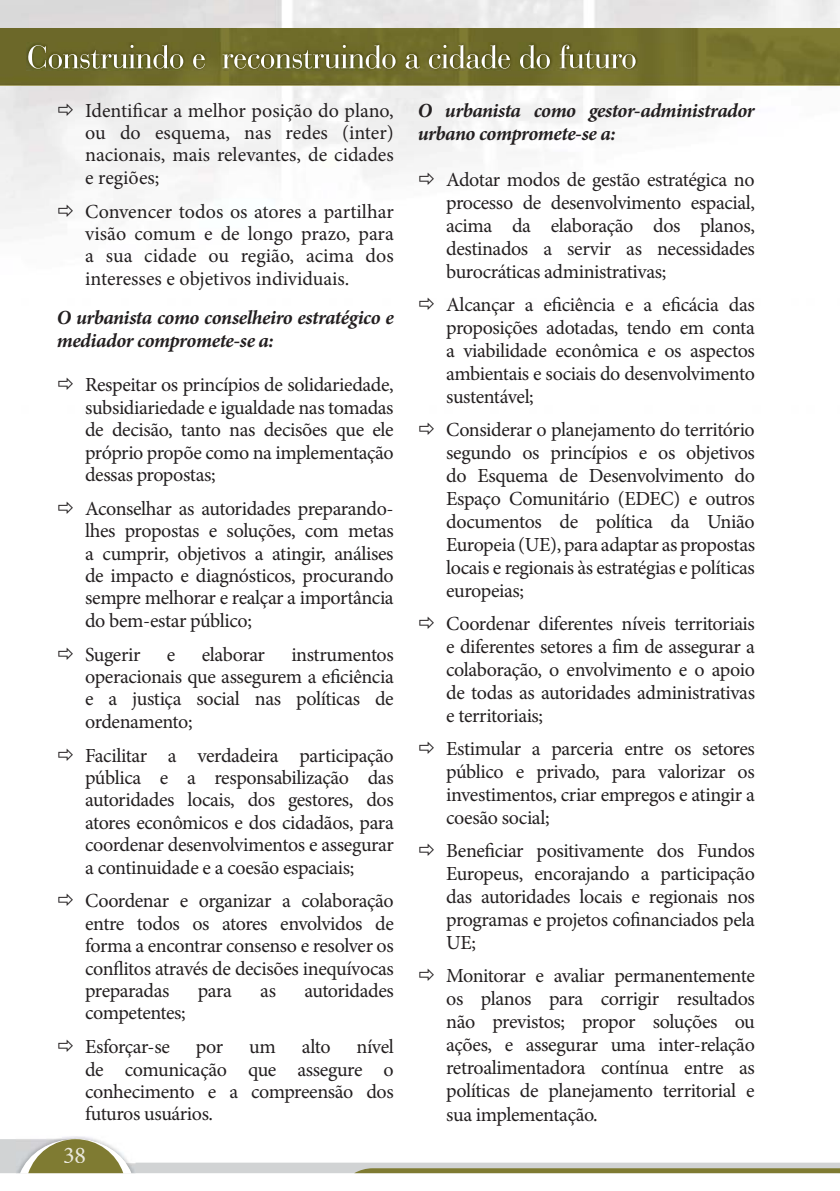
<style>
.page{position:relative;width:840px;height:1191px;background:#fff}
.page>*{position:absolute;margin:0;border:0;box-sizing:border-box;transform-origin:0 0}
.t1{font:24px "Minion Pro";color:#eae8dd}
.t2{font:20px/23px "Minion Pro";letter-spacing:-.02em;color:#231f20;text-align:justify}
.t3{font:italic 700 20px/22.4px "Minion Pro";letter-spacing:-.02em;color:#231f20}
</style>
<div class="page">
<img style="left:0;top:0;width:839px;height:229px">
<img style="left:0;top:28px;width:839px;height:57px">
<img style="left:26px;top:43px;width:611px;height:27px">
<svg style="left:28px;top:45px;width:155px;height:24px;background:#848251"></svg>
<svg style="left:193px;top:54px;width:12px;height:15px"></svg>
<svg style="left:222px;top:45px;width:173px;height:24px;background:#868451"></svg>
<svg style="left:405px;top:54px;width:15px;height:15px"></svg>
<svg style="left:428px;top:45px;width:82px;height:24px;background:#898656"></svg>
<svg style="left:519px;top:45px;width:30px;height:24px"></svg>
<svg style="left:559px;top:45px;width:76px;height:24px;background:#8b8856"></svg>
<svg style="left:0;top:1139px;width:839px;height:34px"></svg>
<div style="left:64px;top:1147px;width:21px;height:15px;background:#7f7b32"></div>
<svg style="left:58px;top:103px;width:37px;height:15px"></svg>
<svg style="left:58px;top:204px;width:37px;height:15px"></svg>
<svg style="left:419px;top:172px;width:36px;height:15px"></svg>
<p class="t2" style="left:85px;top:101px;width:310px;line-height:22.4px">Identificar a melhor posição do plano, ou do esquema, nas redes (inter) nacionais, mais relevantes, de cidades e regiões;</p>
<p class="t2" style="left:85px;top:202px;width:310px;line-height:22.4px">Convencer todos os atores a partilhar visão comum e de longo prazo, para a sua cidade ou região, acima dos interesses e objetivos individuais.</p>
<p class="t3" style="left:57px;top:308px;width:338px">O urbanista como conselheiro estratégico e mediador compromete-se a:</p>
<p class="t2" style="left:85px;top:375px;width:310px;line-height:22.4px">Respeitar os princípios de solidariedade, subsidiariedade e igualdade nas tomadas de decisão, tanto nas decisões que ele próprio propõe como na implementação dessas propostas;</p>
<p class="t2" style="left:85px;top:499px;width:310px;line-height:22.4px">Aconselhar as autoridades preparando&shy;lhes propostas e soluções, com metas a cumprir, objetivos a atingir, análises de impacto e diagnósticos, procurando sempre melhorar e realçar a importância do bem-estar público;</p>
<p class="t2" style="left:85px;top:644px;width:57px">Sugerir</p>
<p class="t2" style="left:167px;top:644px;width:10px">e</p>
<p class="t2" style="left:202px;top:644px;width:65px">elaborar</p>
<p class="t2" style="left:85px;top:645px;width:310px;line-height:22.4px;text-indent:206px">instrumentos operacionais que assegurem a eficiência e a justiça social nas políticas de ordenamento;</p>
<p class="t2" style="left:85px;top:745px;width:310px;line-height:22.4px">Facilitar a verdadeira participação pública e a responsabilização das autoridades locais, dos gestores, dos atores econômicos e dos cidadãos, para coordenar desenvolvimentos e assegurar a continuidade e a coesão espaciais;</p>
<p class="t2" style="left:85px;top:891px;width:310px;line-height:22.4px">Coordenar e organizar a colaboração entre todos os atores envolvidos de forma a encontrar consenso e resolver os conflitos através de decisões inequívocas preparadas</p>
<p class="t2" style="left:198px;top:981px;width:36px">para</p>
<p class="t2" style="left:260px;top:981px;width:17px">as</p>
<p class="t2" style="left:304px;top:981px;width:91px">autoridades</p>
<p class="t2" style="left:85px;top:998px;width:102px;line-height:33.8px">competentes;<br>Esforçar-se</p>
<p class="t2" style="left:85px;top:1037px;width:310px;line-height:22.4px;text-indent:271px">nível de comunicação que assegure o conhecimento e a compreensão dos futuros usuários.</p>
<p class="t2" style="left:196px;top:1037px;width:29px">por</p>
<p class="t2" style="left:249px;top:1037px;width:28px">um</p>
<p class="t2" style="left:302px;top:1037px;width:30px">alto</p>
<p class="t1" style="left:63px;top:1145px;width:25px">38</p>
<p class="t3" style="left:417px;top:101px;width:338px;line-height:23px">O urbanista como gestor-administrador urbano compromete-se a:</p>
<p class="t2" style="left:446px;top:170px;width:310px">Adotar modos de gestão estratégica no processo de desenvolvimento espacial, acima da elaboração dos planos, destinados a servir as necessidades burocráticas administrativas;</p>
<p class="t2" style="left:446px;top:295px;width:310px">Alcançar a eficiência e a eficácia das proposições adotadas, tendo em conta a viabilidade econômica e os aspectos ambientais e sociais do desenvolvimento sustentável;</p>
<p class="t2" style="left:446px;top:420px;width:310px">Considerar o planejamento do território segundo os princípios e os objetivos do Esquema de Desenvolvimento do Espaço Comunitário (EDEC) e outros documentos de política da União Europeia (UE), para adaptar as propostas locais e regionais às estratégias e políticas europeias;</p>
<p class="t2" style="left:446px;top:613px;width:310px">Coordenar diferentes níveis territoriais e diferentes setores a fim de assegurar a colaboração, o envolvimento e o apoio de todas as autoridades administrativas e territoriais;</p>
<p class="t2" style="left:446px;top:738px;width:310px">Estimular a parceria entre os setores público e privado, para valorizar os investimentos, criar empregos e atingir a coesão social;</p>
<p class="t2" style="left:446px;top:841px;width:310px">Beneficiar positivamente dos Fundos Europeus, encorajando a participação das autoridades locais e regionais nos programas e projetos cofinanciados pela UE;</p>
<p class="t2" style="left:446px;top:966px;width:310px">Monitorar e avaliar permanentemente os planos para corrigir resultados não previstos; propor soluções ou ações, e assegurar uma inter-relação retroalimentadora contínua entre as políticas de planejamento territorial e sua implementação.</p>
</div>
